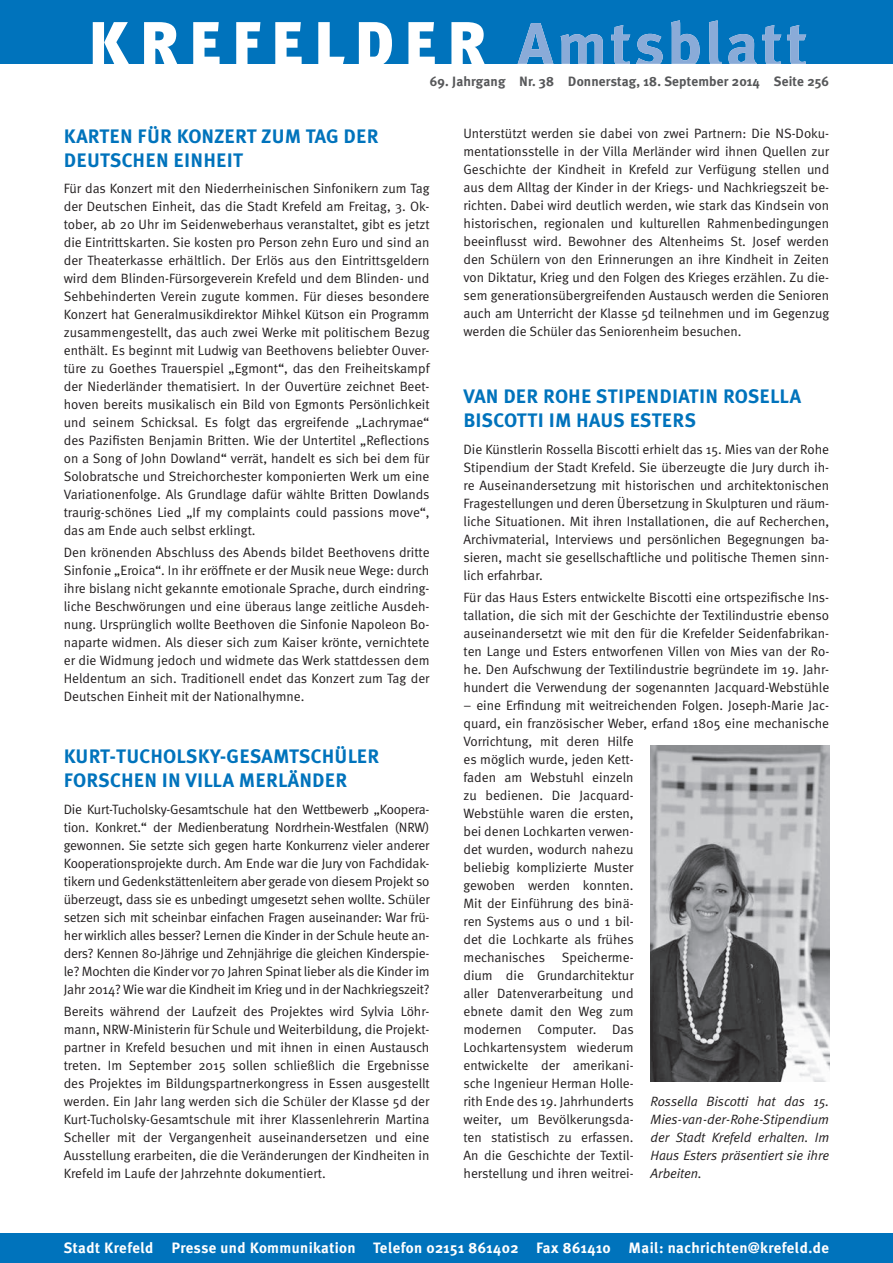
<style>
.page{position:relative;width:893px;height:1263px;background:#fff}
.page>*{position:absolute;margin:0;border:0;box-sizing:border-box;transform-origin:0 0}
.t1{font:700 19.5px/24px "Meta Plus";letter-spacing:.01em;color:#0073bc}
.t2{font:700 15px "Meta Plus";letter-spacing:.025em;color:#fff}
.t3{font:13.5px/18px "Meta Normal";color:#231f20;text-align:justify}
.t4{font:italic 13.5px/18px "Meta Normal";letter-spacing:-.005em;color:#231f20;text-align:justify}
.t5{font:700 13.5px "Meta Plus";letter-spacing:.01em;color:#57585a}
</style>
<div class="page">
<div style="left:0;top:0;width:893px;height:64px;background:#0073bc"></div>
<svg style="left:93px;top:22px;width:392px;height:42px"></svg>
<svg style="left:517px;top:20px;width:289px;height:44px"></svg>
<div style="left:0;top:1233px;width:893px;height:30px;background:#0073bc"></div>
<img style="left:651px;top:746px;width:178px;height:335px">
<p class="t5" style="left:430px;top:76px;width:401px">69. Jahrgang Nr. 38 Donnerstag, 18. September 2014 Seite 256</p>
<h1 class="t1" style="left:64px;top:125px;width:316px">KARTEN FÜR KONZERT ZUM TAG DER<br>DEUTSCHEN EINHEIT</h1>
<p class="t3" style="left:64px;top:179px;width:367px">Für das Konzert mit den Niederrheinischen Sinfonikern zum Tag der Deutschen Einheit, das die Stadt Krefeld am Freitag, 3. Ok&shy;tober, ab 20 Uhr im Seidenweberhaus veranstaltet, gibt es jetzt die Eintrittskarten. Sie kosten pro Person zehn Euro und sind an der Theaterkasse erhältlich. Der Erlös aus den Eintrittsgeldern wird dem Blinden-Fürsorgeverein Krefeld und dem Blinden- und Sehbehinderten Verein zugute kommen. Für dieses besondere Konzert hat Generalmusikdirektor Mihkel Kütson ein Programm zusammengestellt, das auch zwei Werke mit politischem Bezug enthält. Es beginnt mit Ludwig van Beethovens beliebter Ouver&shy;türe zu Goethes Trauerspiel „Egmont“, das den Freiheitskampf der Niederländer thematisiert. In der Ouvertüre zeichnet Beet&shy;hoven bereits musikalisch ein Bild von Egmonts Persönlichkeit und seinem Schicksal. Es folgt das ergreifende „Lachrymae“ des Pazifisten Benjamin Britten. Wie der Untertitel „Reflections on a Song of John Dowland“ verrät, handelt es sich bei dem für Solobratsche und Streichorchester komponierten Werk um eine Variationenfolge. Als Grundlage dafür wählte Britten Dowlands traurig-schönes Lied „If my complaints could passions move“, das am Ende auch selbst erklingt.</p>
<p class="t3" style="left:64px;top:544px;width:367px">Den krönenden Abschluss des Abends bildet Beethovens dritte Sinfonie „Eroica“. In ihr eröffnete er der Musik neue Wege: durch ihre bislang nicht gekannte emotionale Sprache, durch eindring&shy;liche Beschwörungen und eine überaus lange zeitliche Ausdeh&shy;nung. Ursprünglich wollte Beethoven die Sinfonie Napoleon Bo&shy;naparte widmen. Als dieser sich zum Kaiser krönte, vernichtete er die Widmung jedoch und widmete das Werk stattdessen dem Heldentum an sich. Traditionell endet das Konzert zum Tag der Deutschen Einheit mit der Nationalhymne.</p>
<h1 class="t1" style="left:64px;top:746px;width:317px">KURT-TUCHOLSKY-GESAMTSCHÜLER<br>FORSCHEN IN VILLA MERLÄNDER</h1>
<p class="t3" style="left:64px;top:800px;width:367px">Die Kurt-Tucholsky-Gesamtschule hat den Wettbewerb „Koopera&shy;tion. Konkret.“ der Medienberatung Nordrhein-Westfalen (NRW) gewonnen. Sie setzte sich gegen harte Konkurrenz vieler anderer Kooperationsprojekte durch. Am Ende war die Jury von Fachdidak&shy;tikern und Gedenkstättenleitern aber gerade von diesem Projekt so überzeugt, dass sie es unbedingt umgesetzt sehen wollte. Schüler setzen sich mit scheinbar einfachen Fragen auseinander: War frü&shy;her wirklich alles besser? Lernen die Kinder in der Schule heute an&shy;ders? Kennen 80-Jährige und Zehnjährige die gleichen Kinderspie&shy;le? Mochten die Kinder vor 70 Jahren Spinat lieber als die Kinder im Jahr 2014? Wie war die Kindheit im Krieg und in der Nachkriegszeit?</p>
<p class="t3" style="left:64px;top:1002px;width:368px">Bereits während der Laufzeit des Projektes wird Sylvia Löhr&shy;mann, NRW-Ministerin für Schule und Weiterbildung, die Projekt&shy;partner in Krefeld besuchen und mit ihnen in einen Austausch treten. Im September 2015 sollen schließlich die Ergebnisse des Projektes im Bildungspartnerkongress in Essen ausgestellt werden. Ein Jahr lang werden sich die Schüler der Klasse 5d der Kurt- Tucholsky-Gesamtschule mit ihrer Klassenlehrerin Martina Scheller mit der Vergangenheit auseinandersetzen und eine Ausstellung erarbeiten, die die Veränderungen der Kindheiten in Krefeld im Laufe der Jahrzehnte dokumentiert.</p>
<p class="t3" style="left:463px;top:124px;width:367px">Unterstützt werden sie dabei von zwei Partnern: Die NS-Doku&shy;mentationsstelle in der Villa Merländer wird ihnen Quellen zur Geschichte der Kindheit in Krefeld zur Verfügung stellen und aus dem Alltag der Kinder in der Kriegs- und Nachkriegszeit be&shy;richten. Dabei wird deutlich werden, wie stark das Kindsein von historischen, regionalen und kulturellen Rahmenbedingungen beeinflusst wird. Bewohner des Altenheims St. Josef werden den Schülern von den Erinnerungen an ihre Kindheit in Zeiten von Diktatur, Krieg und den Folgen des Krieges erzählen. Zu die&shy;sem generationsübergreifenden Austausch werden die Senioren auch am Unterricht der Klasse 5d teilnehmen und im Gegenzug werden die Schüler das Seniorenheim besuchen.</p>
<h1 class="t1" style="left:463px;top:386px;width:339px">VAN DER ROHE STIPENDIATIN ROSELLA<br>BISCOTTI IM HAUS ESTERS</h1>
<p class="t3" style="left:463px;top:440px;width:367px">Die Künstlerin Rossella Biscotti erhielt das 15. Mies van der Rohe Stipendium der Stadt Krefeld. Sie überzeugte die Jury durch ih&shy;re Auseinandersetzung mit historischen und architektonischen Fragestellungen und deren Übersetzung in Skulpturen und räum&shy;liche Situationen. Mit ihren Installationen, die auf Recherchen, Archivmaterial, Interviews und persönlichen Begegnungen ba&shy;sieren, macht sie gesellschaftliche und politische Themen sinn&shy;lich erfahrbar.</p>
<p class="t3" style="left:463px;top:588px;width:367px">Für das Haus Esters entwickelte Biscotti eine ortspezifische Ins&shy;tallation, die sich mit der Geschichte der Textilindustrie ebenso auseinandersetzt wie mit den für die Krefelder Seidenfabrikan&shy;ten Lange und Esters entworfenen Villen von Mies van der Ro&shy;he. Den Aufschwung der Textilindustrie begründete im 19. Jahr&shy;hundert die Verwendung der sogenannten Jacquard-Webstühle</p>
<p class="t3" style="left:463px;top:696px;width:367px;text-align:left">– eine Erfindung mit weitreichenden Folgen. Joseph-Marie Jac&shy;quard, ein französischer Weber, erfand 1805 eine mechanische<br>Vorrichtung, mit deren Hilfe<br>es möglich wurde, jeden Kett-<br>faden am Webstuhl einzeln<br>zu bedienen. Die Jacquard-<br>Webstühle waren die ersten,<br>bei denen Lochkarten verwen-<br>det wurden, wodurch nahezu<br>beliebig komplizierte Muster<br>gewoben werden konnten.<br>Mit der Einführung des binä-<br>ren Systems aus 0 und 1 bil-<br>det die Lochkarte als frühes<br>mechanisches Speicherme-<br>dium die Grundarchitektur<br>aller Datenverarbeitung und<br>ebnete damit den Weg zum<br>modernen Computer. Das<br>Lochkartensystem wiederum<br>entwickelte der amerikani-<br>sche Ingenieur Herman Holle-<br>rith Ende des 19. Jahrhunderts<br>weiter, um Bevölkerungsda-<br>ten statistisch zu erfassen.<br>An die Geschichte der Textil-<br>herstellung und ihren weitrei-</p>
<p class="t4" style="left:651px;top:1092px;width:180px">Rossella Biscotti hat das 15.<br>Mies-van-der-Rohe-Stipendium der Stadt Krefeld erhalten. Im Haus Esters präsentiert sie ihre Arbeiten.</p>
<p class="t2" style="left:64px;top:1242px;width:767px">Stadt Krefeld Presse und Kommunikation Telefon 02151 861402 Fax 861410 Mail: nachrichten@krefeld.de</p>
</div>
